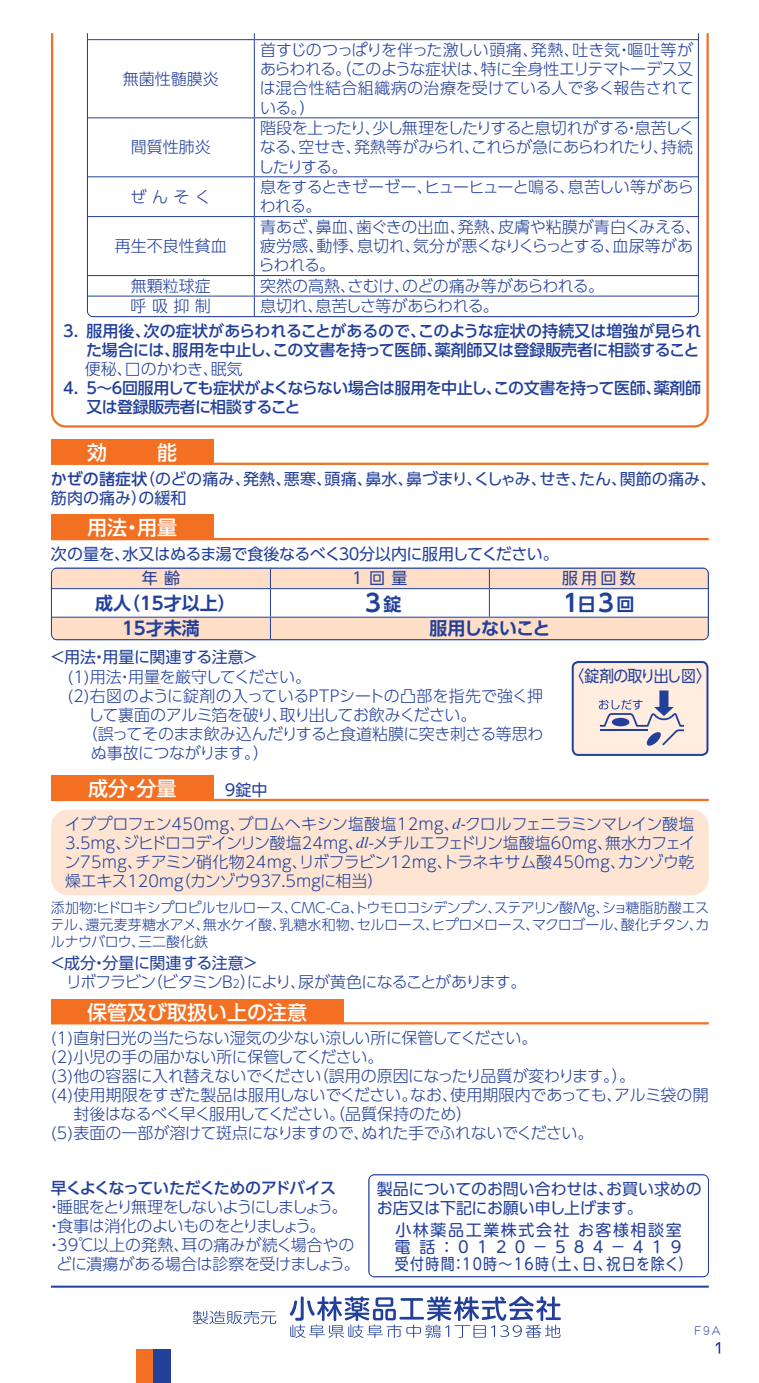
<style>
.page{position:relative;width:759px;height:1383px;background:#fff}
.page>*{position:absolute;margin:0;border:0;box-sizing:border-box;transform-origin:0 0}
.t1{font:24px "UD Shin Go Pro De Bold 90 msp RKSJ H";color:#223f9a}
.t2{font:20px "UD Shin Go Pro Medium 90 msp RKSJ H";color:#fff}
.t3{font:18px "UD Shin Go Pro De Bold 90 msp RKSJ H";color:#223f9a}
.t4{font:18px "UD Shin Go Pro De Bold 90 msp RKSJ H";letter-spacing:-.05em;color:#223f9a}
.t5{font:16px/19.2px "UD Shin Go Pro Light 90 msp RKSJ H";letter-spacing:-.025em;color:#223f9a;text-align:justify}
.t6{font:16px/19px "UD Shin Go Pro Regular 90 msp RKSJ H";letter-spacing:-.015em;color:#223f9a}
.t7{font:16px/19px "UD Shin Go Pro Medium 90 msp RKSJ H";letter-spacing:-.025em;color:#223f9a;text-align:right}
.t8{font:16px/19.2px "UD Shin Go Pro Light 90 msp RKSJ H";color:#223f9a}
.t9{font:16px/17px "UD Shin M Go Pro Regular 90 msp RKSJ H";letter-spacing:.1em;color:#223f9a}
.t10{font:16px "UD Shin Go Pro Light 90 msp RKSJ H";letter-spacing:-.065em;color:#223f9a}
.t11{font:16px "UD Shin Go Pro Light 90 msp RKSJ H";letter-spacing:-.105em;color:#223f9a}
.t12{font:16px "UD Shin Go Pro Light 90 msp RKSJ H";letter-spacing:.005em;color:#223f9a}
.t13{font:16px "UD Shin Go Pro Medium 90 msp RKSJ H";letter-spacing:-.07em;color:#223f9a}
.t14{font:16px "UD Shin Go Pro Regular 90 msp RKSJ H";letter-spacing:-.06em;color:#223f9a;scale:.93 1}
.t15{font:14px/17px "UD Shin Go Pro Light 90 msp RKSJ H";letter-spacing:-.02em;color:#223f9a;text-align:justify}
.t16{font:13.4px "DFSM Gothic Std W2 90 msp RKSJ H";color:#223f9a}
.s1{font-family:"UD Shin Go Pro Medium 90 msp RKSJ H"}
.s2{font-size:18px}
.s3{font-family:"Times";font-style:italic}
.s4{font-size:11.4px}
</style>
<div class="page">
<svg style="left:51px;top:33px;width:658px;height:395px"></svg>
<svg style="left:290px;top:1296px;width:271px;height:41px"></svg>
<svg style="left:193px;top:1310px;width:83px;height:13px"></svg>
<svg style="left:87px;top:33px;width:612px;height:284px"></svg>
<div style="left:51px;top:439px;width:163px;height:24px;background:#f36f21"></div>
<hr style="left:51px;top:462px;width:658px;height:3px;background:#f36f21">
<div style="left:51px;top:514px;width:163px;height:25px;background:#f36f21"></div>
<hr style="left:51px;top:538px;width:658px;height:2px;background:#f36f21">
<svg style="left:52px;top:569px;width:656px;height:70px;fill:#fedec7"></svg>
<hr style="left:51px;top:568px;width:219px;height:1px;background:#223f9a">
<hr style="left:489px;top:568px;width:219px;height:1px;background:#223f9a">
<hr style="left:51px;top:588px;width:219px;height:1px;background:#223f9a">
<hr style="left:270px;top:588px;width:219px;height:1px;background:#223f9a">
<hr style="left:489px;top:588px;width:219px;height:1px;background:#223f9a">
<svg style="left:489px;top:569px;width:1px;height:47px"></svg>
<hr style="left:51px;top:616px;width:219px;height:1px;background:#223f9a">
<hr style="left:270px;top:616px;width:219px;height:1px;background:#223f9a">
<svg style="left:270px;top:569px;width:1px;height:69px"></svg>
<hr style="left:489px;top:616px;width:219px;height:1px;background:#223f9a">
<hr style="left:51px;top:639px;width:657px;height:1px;background:#223f9a">
<div style="left:51px;top:567px;width:658px;height:73px;border:1px solid #223f9a;border-radius:6px"></div>
<div style="left:573px;top:662px;width:134px;height:92px;background:#ffeee0;border-radius:6px"></div>
<div style="left:572px;top:661px;width:136px;height:94px;border:2px solid #223f9a;border-radius:6px"></div>
<svg style="left:599px;top:690px;width:85px;height:56px"></svg>
<div style="left:51px;top:775px;width:163px;height:24px;background:#f36f21"></div>
<hr style="left:51px;top:798px;width:658px;height:3px;background:#f36f21">
<div style="left:51px;top:809px;width:658px;height:86px;background:#fee5d3;border-radius:17px"></div>
<div style="left:51px;top:998px;width:292px;height:25px;background:#f36f21"></div>
<hr style="left:51px;top:1022px;width:658px;height:2px;background:#f36f21">
<hr style="left:51px;top:1285px;width:658px;height:2px;background:#223f9a">
<div style="left:136px;top:1349px;width:17px;height:33px;background:#f36f21"></div>
<div style="left:153px;top:1349px;width:17px;height:33px;background:#223f9a"></div>
<svg style="left:716px;top:1342px;width:4px;height:11px"></svg>
<hr style="left:369px;top:1174px;width:339px;height:1px;background:#223f9a">
<hr style="left:369px;top:1174px;width:1px;height:102px;background:#223f9a">
<hr style="left:708px;top:1174px;width:1px;height:102px;background:#223f9a">
<hr style="left:369px;top:1276px;width:339px;height:1px;background:#223f9a">
<div style="left:368px;top:1174px;width:341px;height:102px;border:1px solid #223f9a;border-radius:6px"></div>
<p class="t5" style="left:123px;top:71px;width:97px">無菌性髄膜炎</p>
<p class="t5" style="left:131px;top:140px;width:81px">間質性肺炎</p>
<p class="t5" style="left:260px;top:43px;width:435px">首すじのつっぱりを伴った激しい頭痛、発熱、吐き気・嘔吐等があらわれる。（このような症状は、特に全身性エリテマトーデス又は混合性結合組織病の治療を受けている人で多く報告されている。）</p>
<p class="t5" style="left:258px;top:121px;width:438px">階段を上ったり、少し無理をしたりすると息切れがする・息苦しくなる、空せき、発熱等がみられ、これらが急にあらわれたり、持続したりする。</p>
<p class="t5" style="left:131px;top:189px;width:82px">ぜんそく</p>
<p class="t5" style="left:260px;top:180px;width:436px">息をするときゼーゼー、ヒューヒューと鳴る、息苦しい等があらわれる。</p>
<p class="t8" style="left:115px;top:239px;width:113px">再生不良性貧血</p>
<p class="t8" style="left:259px;top:219px;width:444px">青あざ、鼻血、歯ぐきの出血、発熱、皮膚や粘膜が青白くみえる、疲労感、動悸、息切れ、気分が悪くなりくらっとする、血尿等があらわれる。</p>
<p class="t5" style="left:131px;top:278px;width:81px">無顆粒球症</p>
<p class="t8" style="left:260px;top:278px;width:345px">突然の高熱、さむけ、のどの痛み等があらわれる。</p>
<p class="t5" style="left:131px;top:299px;width:82px">呼吸抑制</p>
<p class="t5" style="left:260px;top:299px;width:240px">息切れ、息苦しさ等があらわれる。</p>
<p class="t7" style="left:63px;top:323px;width:639px">3． 服用後、次の症状があらわれることがあるので、このような症状の持続又は増強が見られた場合には、服用を中止し、この文書を持って医師、薬剤師又は登録販売者に相談すること</p>
<p class="t5" style="left:85px;top:361px;width:159px">便秘、口のかわき、眠気</p>
<p class="t7" style="left:86px;top:380px;width:616px;text-align:left;text-indent:-23px">4． 5～6回服用しても症状がよくならない場合は服用を中止し、この文書を持って医師、薬剤師又は登録販売者に相談すること</p>
<p class="t2" style="left:87px;top:445px;width:21px">効</p>
<p class="t2" style="left:157px;top:445px;width:21px">能</p>
<p class="t6" style="left:51px;top:471px;width:667px"><span class="s1">かぜの諸症状</span>（のどの痛み、発熱、悪寒、頭痛、鼻水、鼻づまり、くしゃみ、せき、たん、関節の痛み、筋肉の痛み）の緩和</p>
<p class="t2" style="left:87px;top:520px;width:91px">用法・用量</p>
<p class="t6" style="left:142px;top:544px;width:419px;line-height:24.4px;text-indent:-91px">次の量を、水又はぬるま湯で食後なるべく３０分以内に服用してください。年 齢</p>
<p class="t6" style="left:352px;top:571px;width:57px">1回量</p>
<p class="t6" style="left:562px;top:571px;width:75px">服用回数</p>
<p class="t3" style="left:95px;top:596px;width:142px">成人（15才以上）</p>
<h1 class="t1" style="left:365px;top:594px;width:38px">3<span class="s2">錠</span></h1>
<h1 class="t1" style="left:563px;top:594px;width:73px">1<span class="s2">日</span>3<span class="s2">回</span></h1>
<p class="t3" style="left:122px;top:621px;width:79px">15才未満</p>
<p class="t4" style="left:429px;top:621px;width:122px">服用しないこと</p>
<p class="t6" style="left:50px;top:649px;width:210px">＜用法・用量に関連する注意＞</p>
<p class="t5" style="left:67px;top:669px;width:245px">(1)用法・用量を厳守してください。</p>
<p class="t5" style="left:67px;top:688px;width:477px">(2) 右図のように錠剤の入っているＰＴＰシートの凸部を指先で強く押</p>
<p class="t5" style="left:88px;top:707px;width:390px">して裏面のアルミ箔を破り、取り出してお飲みください。</p>
<p class="t5" style="left:82px;top:726px;width:463px">（誤ってそのまま飲み込んだりすると食道粘膜に突き刺さる等思わ</p>
<p class="t5" style="left:91px;top:745px;width:180px">ぬ事故につながります。）</p>
<p class="t14" style="left:569px;top:669px;width:153px">〈錠剤の取り出し図〉</p>
<p class="t2" style="left:88px;top:781px;width:90px">成分・分量</p>
<p class="t6" style="left:225px;top:782px;width:44px">9錠中</p>
<p class="t5" style="left:65px;top:816px;width:632px">イブプロフェン450mg、ブロムヘキシン塩酸塩12ｍｇ、<span class="s3">d</span>-クロルフェニラミンマレイン酸塩3.5ｍｇ、ジヒドロコデインリン酸塩24ｍｇ、<span class="s3">dl</span>-メチルエフェドリン塩酸塩60ｍｇ、無水カフェイン75ｍｇ、チアミン硝化物24ｍｇ、リボフラビン12ｍｇ、トラネキサム酸450ｍｇ、カンゾウ乾燥エキス120ｍｇ（カンゾウ937.5ｍｇに相当）</p>
<p class="t15" style="left:51px;top:901px;width:660px">添加物：ヒドロキシプロピルセルロース、ＣＭＣ-Ｃａ、トウモロコシデンプン、ステアリン酸Ｍｇ、ショ糖脂肪酸エステル、還元麦芽糖水アメ、無水ケイ酸、乳糖水和物、セルロース、ヒプロメロース、マクロゴール、酸化チタン、カルナウバロウ、三二酸化鉄</p>
<p class="t6" style="left:50px;top:955px;width:210px">＜成分・分量に関連する注意＞</p>
<p class="t10" style="left:66px;top:975px;width:462px">リボフラビン（ビタミンＢ<span class="s4">2</span>）により、尿が黄色になることがあります。</p>
<p class="t2" style="left:87px;top:1004px;width:221px">保管及び取扱い上の注意</p>
<p class="t5" style="left:51px;top:1030px;width:488px">(1)直射日光の当たらない湿気の少ない涼しい所に保管してください。</p>
<p class="t5" style="left:51px;top:1049px;width:334px">(2)小児の手の届かない所に保管してください。</p>
<p class="t5" style="left:51px;top:1068px;width:586px">(3)他の容器に入れ替えないでください（誤用の原因になったり品質が変わります。）。</p>
<p class="t5" style="left:51px;top:1087px;width:659px">(4) 使用期限をすぎた製品は服用しないでください。なお、使用期限内であっても、アルミ袋の開</p>
<p class="t5" style="left:73px;top:1106px;width:400px">封後はなるべく早く服用してください。（品質保持のため）</p>
<p class="t5" style="left:51px;top:1125px;width:544px">(5) 表面の一部が溶けて斑点になりますので、ぬれた手でふれないでください。</p>
<p class="t13" style="left:51px;top:1181px;width:287px">早くよくなっていただくためのアドバイス</p>
<p class="t11" style="left:46px;top:1200px;width:303px">・睡眠をとり無理をしないようにしましょう。</p>
<p class="t5" style="left:46px;top:1218px;width:281px">・食事は消化のよいものをとりましょう。</p>
<p class="t12" style="left:46px;top:1238px;width:310px">・39℃以上の発熱、耳の痛みが続く場合やの</p>
<p class="t5" style="left:56px;top:1256px;width:305px">どに潰瘍がある場合は診察を受けましょう。</p>
<p class="t6" style="left:377px;top:1181px;width:326px">製品についてのお問い合わせは、お買い求めのお店又は下記にお願い申し上げます。</p>
<p class="t9" style="left:394px;top:1223px;width:299px">小林薬品工業株式会社 お客様相談室電話：０１２０－５８４－４１９受付時間：10時～16時（土、日、祝日を除く）</p>
<p class="t16" style="left:694px;top:1324px;width:28px">F9A</p>
</div>
